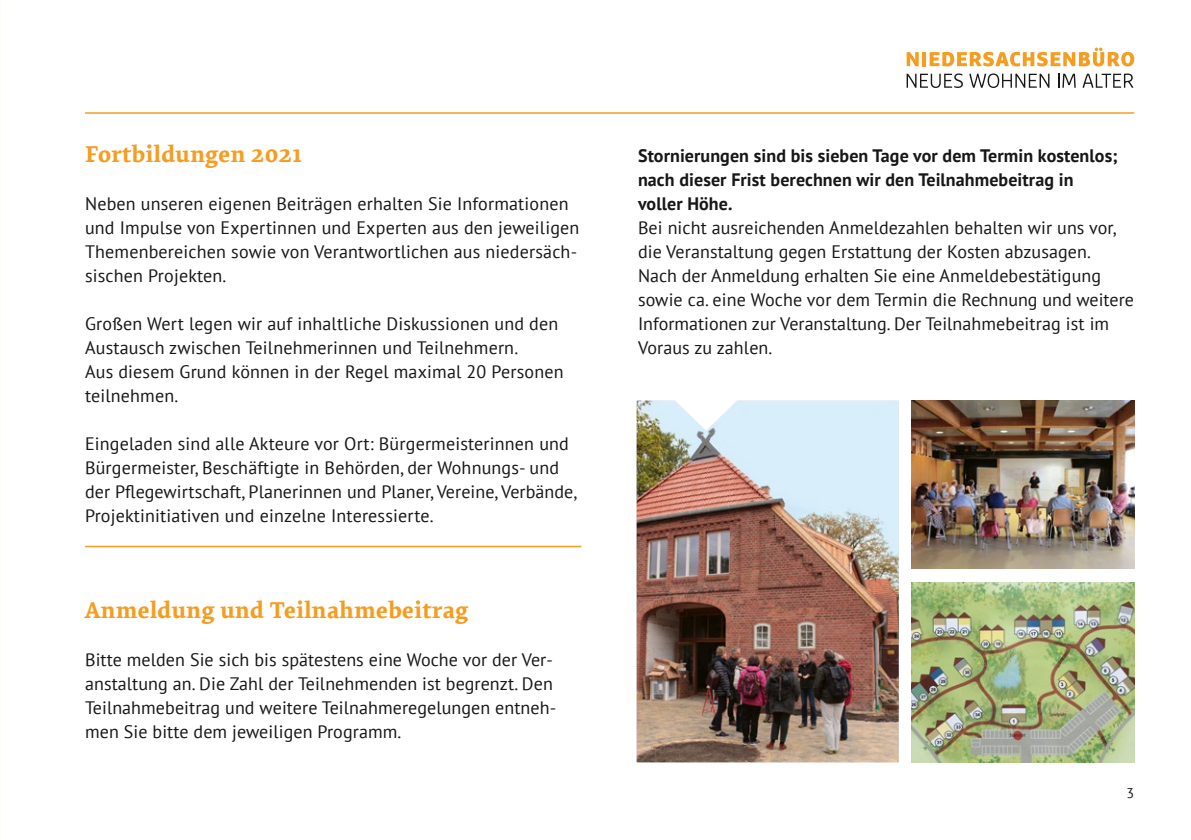
<style>
.page{position:relative;width:1191px;height:840px;background:#fff}
.page>*{position:absolute;margin:0;border:0;box-sizing:border-box;transform-origin:0 0}
.H1-Headline_12_pt{font:700 24px "Elena Basic";letter-spacing:.02em;color:#f59d21}
.Fließtext{font:18px/24px "PT Sans";letter-spacing:.005em;color:#181716}
.Fließtext-2{font:700 18px/24px "PT Sans";letter-spacing:.005em;color:#181716}
.t1{font:14px "PT Sans";color:#181716}
</style>
<div class="page">
<svg style="left:906px;top:52px;width:12px;height:14px"></svg>
<hr style="left:922px;top:52px;width:4px;height:14px;background:#f59d21">
<svg style="left:929px;top:48px;width:205px;height:18px"></svg>
<svg style="left:906px;top:73px;width:57px;height:15px"></svg>
<svg style="left:969px;top:73px;width:80px;height:15px"></svg>
<svg style="left:1058px;top:74px;width:17px;height:14px"></svg>
<svg style="left:1082px;top:73px;width:51px;height:15px"></svg>
<hr style="left:85px;top:112px;width:1049px;height:2px;background:#f59d21">
<hr style="left:85px;top:545px;width:496px;height:2px;background:#f59d21">
<img style="left:911px;top:582px;width:223px;height:180px">
<img style="left:911px;top:400px;width:223px;height:168px">
<img style="left:636px;top:400px;width:262px;height:362px">
<h1 class="H1-Headline_12_pt" style="left:85px;top:135px;width:218px">Fortbildungen 2021</h1>
<p class="Fließtext" style="left:85px;top:191px;width:496px">Neben unseren eigenen Beiträgen erhalten Sie Informationen und Impulse von Expertinnen und Experten aus den jeweiligen Themenbereichen sowie von Verantwortlichen aus niedersäch&shy;sischen Projekten.</p>
<p class="Fließtext" style="left:85px;top:311px;width:480px">Großen Wert legen wir auf inhaltliche Diskussionen und den Austausch zwischen Teilnehmerinnen und Teilnehmern.<br>Aus diesem Grund können in der Regel maximal 20 Personen teilnehmen.</p>
<p class="Fließtext" style="left:85px;top:431px;width:493px">Eingeladen sind alle Akteure vor Ort: Bürgermeisterinnen und Bürgermeister, Beschäftigte in Behörden, der Wohnungs- und der Pflegewirtschaft, Planerinnen und Planer, Vereine, Verbände, Projektinitiativen und einzelne Interessierte.</p>
<h1 class="H1-Headline_12_pt" style="left:85px;top:591px;width:384px">Anmeldung und Teilnahmebeitrag</h1>
<p class="Fließtext" style="left:85px;top:647px;width:472px">Bitte melden Sie sich bis spätestens eine Woche vor der Ver&shy;anstaltung an. Die Zahl der Teilnehmenden ist begrenzt. Den Teilnahmebeitrag und weitere Teilnahmeregelungen entneh&shy;men Sie bitte dem jeweiligen Programm.</p>
<p class="Fließtext-2" style="left:638px;top:143px;width:481px">Stornierungen sind bis sieben Tage vor dem Termin kostenlos; nach dieser Frist berechnen wir den Teilnahmebeitrag in voller Höhe.</p>
<p class="Fließtext" style="left:638px;top:215px;width:497px">Bei nicht ausreichenden Anmeldezahlen behalten wir uns vor, die Veranstaltung gegen Erstattung der Kosten abzusagen.<br>Nach der Anmeldung erhalten Sie eine Anmeldebestätigung sowie ca. eine Woche vor dem Termin die Rechnung und weitere Informationen zur Veranstaltung. Der Teilnahmebeitrag ist im Voraus zu zahlen.</p>
<p class="t1" style="left:1126px;top:783px;width:9px">3</p>
</div>
